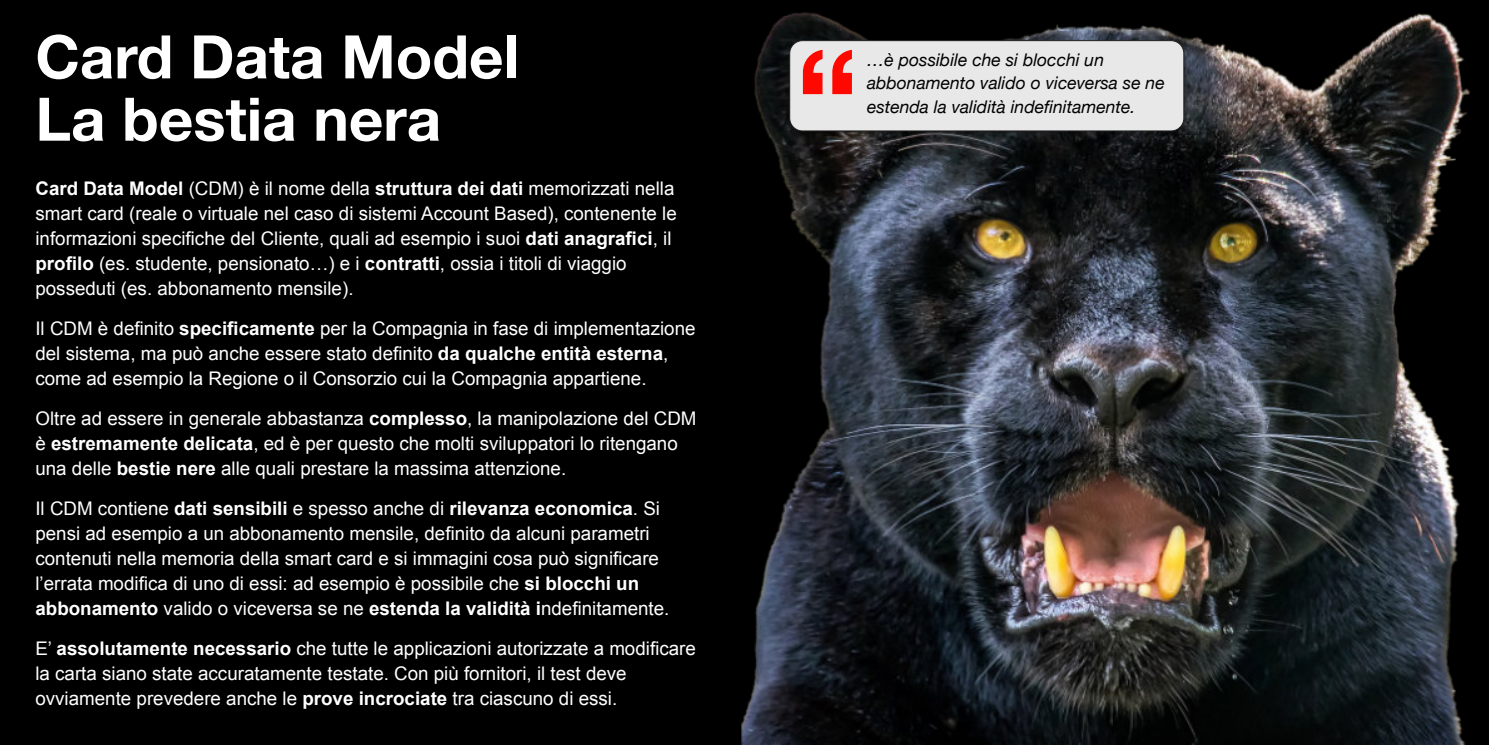
<style>
.page{position:relative;width:1489px;height:745px;background:#fff}
.page>*{position:absolute;margin:0;border:0;box-sizing:border-box;transform-origin:0 0}
.t1{font:700 138px "Helvetica Neue";color:#ff0800}
.t2{font:700 60px/62.2px "Helvetica Neue";color:#fff}
.t3{font:18.75px/25px "Arial";color:#fff}
.t4{font:italic 17.5px/23.8px "Helvetica Neue";color:#000}
.s1{font-weight:700}
</style>
<div class="page">
<div style="left:0;top:0;width:1488px;height:744px;background:#000"></div>
<img style="left:741px;top:11px;width:729px;height:733px">
<img style="left:785px;top:36px;width:405px;height:102px">
<div style="left:789px;top:40px;width:394px;height:91px;background:#e8e8e8;border:1px solid #222121;border-radius:13px"></div>
<h2 class="t2" style="left:35px;top:24px;width:485px">Card Data Model<br>La bestia nera</h2>
<p class="t3" style="left:35px;top:177px;width:642px"><span class="s1">Card Data Model</span> (CDM) è il nome della <span class="s1">struttura dei dati</span> memorizzati nella smart card (reale o virtuale nel caso di sistemi Account Based), contenente le informazioni specifiche del Cliente, quali ad esempio i suoi <span class="s1">dati anagrafici</span>, il <span class="s1">profilo</span> (es. studente, pensionato…) e i <span class="s1">contratti</span>, ossia i titoli di viaggio posseduti (es. abbonamento mensile).</p>
<p class="t3" style="left:35px;top:317px;width:661px">Il CDM è definito <span class="s1">specificamente</span> per la Compagnia in fase di implementazione del sistema, ma può anche essere stato definito <span class="s1">da qualche entità esterna</span>, come ad esempio la Regione o il Consorzio cui la Compagnia appartiene.</p>
<p class="t3" style="left:35px;top:407px;width:662px">Oltre ad essere in generale abbastanza <span class="s1">complesso</span>, la manipolazione del CDM è <span class="s1">estremamente delicata</span>, ed è per questo che molti sviluppatori lo ritengano una delle <span class="s1">bestie nere</span> alle quali prestare la massima attenzione.</p>
<p class="t3" style="left:35px;top:497px;width:635px">Il CDM contiene <span class="s1">dati sensibili</span> e spesso anche di <span class="s1">rilevanza economica</span>. Si pensi ad esempio a un abbonamento mensile, definito da alcuni parametri contenuti nella memoria della smart card e si immagini cosa può significare l’errata modifica di uno di essi: ad esempio è possibile che <span class="s1">si blocchi un abbonamento</span> valido o viceversa se ne <span class="s1">estenda la validità i</span>ndefinitamente.</p>
<p class="t3" style="left:35px;top:637px;width:662px">E’ <span class="s1">assolutamente necessario</span> che tutte le applicazioni autorizzate a modificare la carta siano state accuratamente testate. Con più fornitori, il test deve ovviamente prevedere anche le <span class="s1">prove incrociate</span> tra ciascuno di essi.</p>
<h1 class="t1" style="left:795px;top:14px;width:65px">“</h1>
<p class="t4" style="left:867px;top:47px;width:299px">…è possibile che si blocchi un abbonamento valido o viceversa se ne estenda la validità indefinitamente.</p>
</div>
